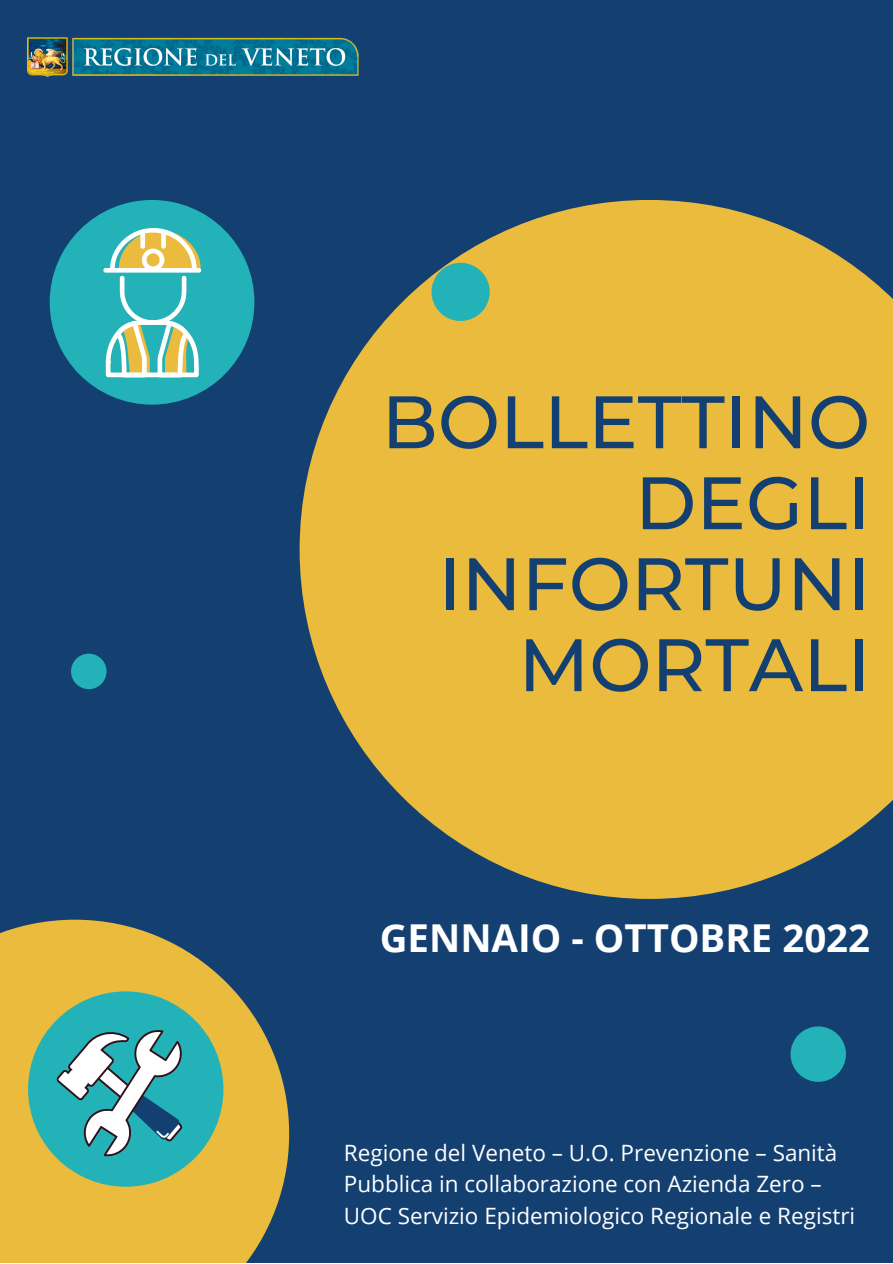
<style>
.page{position:relative;width:893px;height:1264px;background:#fff}
.page>*{position:absolute;margin:0;border:0;box-sizing:border-box;transform-origin:0 0}
.t1{font:500 74.1px/81px "Montserrat";color:#134071;text-align:right}
.t2{font:700 38.4px "Open Sans";color:#fff}
.t3{font:22.5px/31.5px "Open Sans";color:#fff}
</style>
<div class="page">
<div style="left:0;top:0;width:892px;height:1262px;background:#134071"></div>
<svg style="left:299px;top:200px;width:593px;height:698px;fill:#eabb3d"></svg>
<svg style="left:0;top:919px;width:289px;height:343px;fill:#eabb3d"></svg>
<div style="left:71px;top:653px;width:35px;height:36px;background:#22b2b8;border-radius:50%"></div>
<div style="left:431px;top:263px;width:58px;height:58px;background:#22b2b8;border-radius:50%"></div>
<div style="left:790px;top:1026px;width:55px;height:55px;background:#22b2b8;border-radius:50%"></div>
<div style="left:28px;top:991px;width:195px;height:195px;background:#22b2b8;border-radius:50%"></div>
<svg style="left:48px;top:1024px;width:156px;height:137px"></svg>
<img style="left:27px;top:37px;width:332px;height:40px">
<div style="left:50px;top:200px;width:204px;height:204px;background:#22b2b8;border-radius:50%"></div>
<svg style="left:103px;top:228px;width:98px;height:149px"></svg>
<h1 class="t1" style="left:381px;top:381px;width:490px">BOLLETTINO<br>DEGLI<br>INFORTUNI<br>MORTALI</h1>
<h2 class="t2" style="left:379px;top:910px;width:492px">GENNAIO - OTTOBRE 2022</h2>
<p class="t3" style="left:344px;top:1136px;width:512px">Regione del Veneto – U.O. Prevenzione – Sanità<br>Pubblica in collaborazione con Azienda Zero –<br>UOC Servizio Epidemiologico Regionale e Registri</p>
</div>
